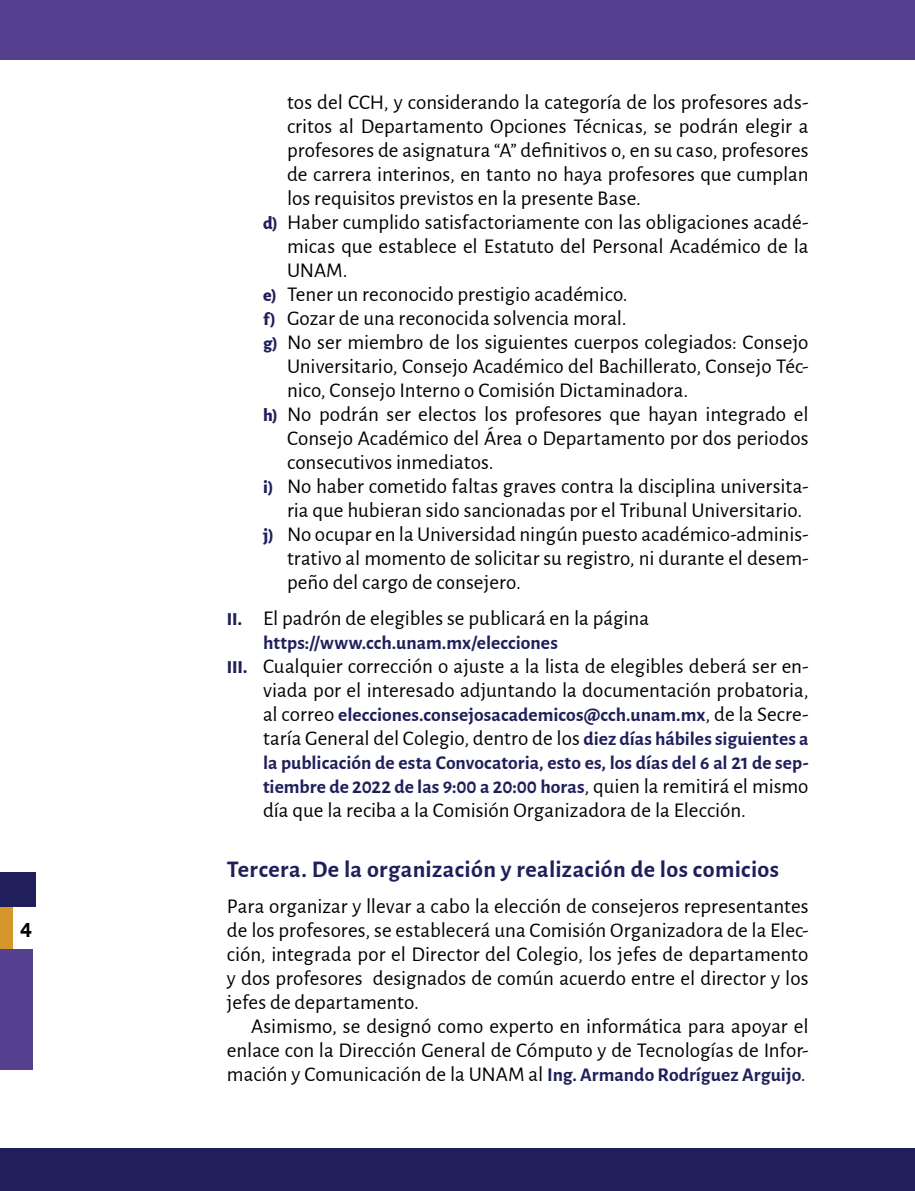
<style>
.page{position:relative;width:915px;height:1191px;background:#fff}
.page>*{position:absolute;margin:0;border:0;box-sizing:border-box;transform-origin:0 0}
.t1{font:700 24px "Alegreya Sans";letter-spacing:.015em;color:#201f5c}
.t2{font:700 24px "Alegreya Sans";color:#000}
.t3{font:21px/24px "Alegreya Sans";color:#000;text-align:justify}
.t4{font:700 19.5px/24px "Alegreya Sans";letter-spacing:.005em;color:#201f5c}
.s1{font-weight:800;font-size:18px;color:#201f5c}
.s2{font-weight:400;font-size:21px;color:#000}
.s3{font-weight:700;font-size:19.5px;color:#201f5c}
</style>
<div class="page">
<div style="left:0;top:895px;width:13px;height:56px;background:#d4972c"></div>
<div style="left:0;top:872px;width:35px;height:34px;background:#201f5c"></div>
<div style="left:0;top:0;width:914px;height:60px;background:#554090"></div>
<div style="left:0;top:1147px;width:914px;height:44px;background:#201f5c"></div>
<div style="left:0;top:949px;width:33px;height:120px;background:#554090"></div>
<p class="t2" style="left:20px;top:912px;width:14px">4</p>
<p class="t3" style="left:287px;top:89px;width:523px">tos del CCH, y considerando la categoría de los profesores ads-</p>
<p class="t3" style="left:287px;top:113px;width:523px">critos al Departamento Opciones Técnicas, se podrán elegir a</p>
<p class="t3" style="left:287px;top:137px;width:523px">profesores de asignatura “A” definitivos o, en su caso, profesores</p>
<p class="t3" style="left:287px;top:161px;width:523px">de carrera interinos, en tanto no haya profesores que cumplan</p>
<p class="t3" style="left:287px;top:185px;width:355px">los requisitos previstos en la presente Base.</p>
<p class="t3" style="left:263px;top:209px;width:547px"><span class="s1">d)</span> Haber cumplido satisfactoriamente con las obligaciones acadé-</p>
<p class="t3" style="left:287px;top:233px;width:523px">micas que establece el Estatuto del Personal Académico de la</p>
<p class="t3" style="left:287px;top:257px;width:62px">UNAM.</p>
<p class="t3" style="left:263px;top:281px;width:366px"><span class="s1">e)</span> Tener un reconocido prestigio académico.</p>
<p class="t3" style="left:263px;top:305px;width:365px"><span class="s1">f)</span> Gozar de una reconocida solvencia moral.</p>
<p class="t3" style="left:263px;top:329px;width:547px"><span class="s1">g)</span> No ser miembro de los siguientes cuerpos colegiados: Consejo</p>
<p class="t3" style="left:287px;top:353px;width:523px">Universitario, Consejo Académico del Bachillerato, Consejo Téc-</p>
<p class="t3" style="left:287px;top:377px;width:402px">nico, Consejo Interno o Comisión Dictaminadora.</p>
<p class="t3" style="left:263px;top:401px;width:547px"><span class="s1">h)</span> No podrán ser electos los profesores que hayan integrado el</p>
<p class="t3" style="left:287px;top:425px;width:523px">Consejo Académico del Área o Departamento por dos periodos</p>
<p class="t3" style="left:287px;top:449px;width:208px">consecutivos inmediatos.</p>
<p class="t3" style="left:263px;top:473px;width:547px"><span class="s1">i)</span> No haber cometido faltas graves contra la disciplina universita-</p>
<p class="t3" style="left:287px;top:497px;width:516px">ria que hubieran sido sancionadas por el Tribunal Universitario.</p>
<p class="t3" style="left:263px;top:521px;width:547px"><span class="s1">j)</span> No ocupar en la Universidad ningún puesto académico-adminis-</p>
<p class="t3" style="left:287px;top:545px;width:523px">trativo al momento de solicitar su registro, ni durante el desem-</p>
<p class="t3" style="left:287px;top:569px;width:235px">peño del cargo de consejero.</p>
<p class="t3" style="left:227px;top:605px;width:423px"><span class="s1">II.</span> El padrón de elegibles se publicará en la página</p>
<p class="t4" style="left:263px;top:629px;width:296px">https://www.cch.unam.mx/elecciones</p>
<p class="t3" style="left:227px;top:653px;width:583px;text-align:right"><span class="s1">III.</span> Cualquier corrección o ajuste a la lista de elegibles deberá ser en&shy;viada por el interesado adjuntando la documentación probatoria,</p>
<p class="t4" style="left:263px;top:701px;width:547px"><span class="s2">al correo</span> elecciones.consejosacademicos@cch.unam.mx<span class="s2">, de la Secre-</span></p>
<p class="t3" style="left:263px;top:725px;width:547px">taría General del Colegio, dentro de los <span class="s3">diez días hábiles siguientes a</span></p>
<p class="t4" style="left:263px;top:749px;width:547px">la publicación de esta Convocatoria, esto es, los días del 6 al 21 de sep&shy;tiembre de 2022 de las 9:00 a 20:00 horas<span class="s2">, quien la remitirá el mismo</span></p>
<p class="t3" style="left:263px;top:797px;width:484px">día que la reciba a la Comisión Organizadora de la Elección.</p>
<p class="t1" style="left:227px;top:852px;width:553px">Tercera. De la organización y realización de los comicios</p>
<p class="t3" style="left:227px;top:893px;width:583px">Para organizar y llevar a cabo la elección de consejeros representantes de los profesores, se establecerá una Comisión Organizadora de la Elec&shy;ción, integrada por el Director del Colegio, los jefes de departamento y dos profesores designados de común acuerdo entre el director y los jefes de departamento.</p>
<p class="t3" style="left:227px;top:1013px;width:583px;text-indent:24px">Asimismo, se designó como experto en informática para apoyar el enlace con la Dirección General de Cómputo y de Tecnologías de Infor&shy;mación y Comunicación de la UNAM al <span class="s3">Ing. Armando Rodríguez Arguijo</span>.</p>
</div>
